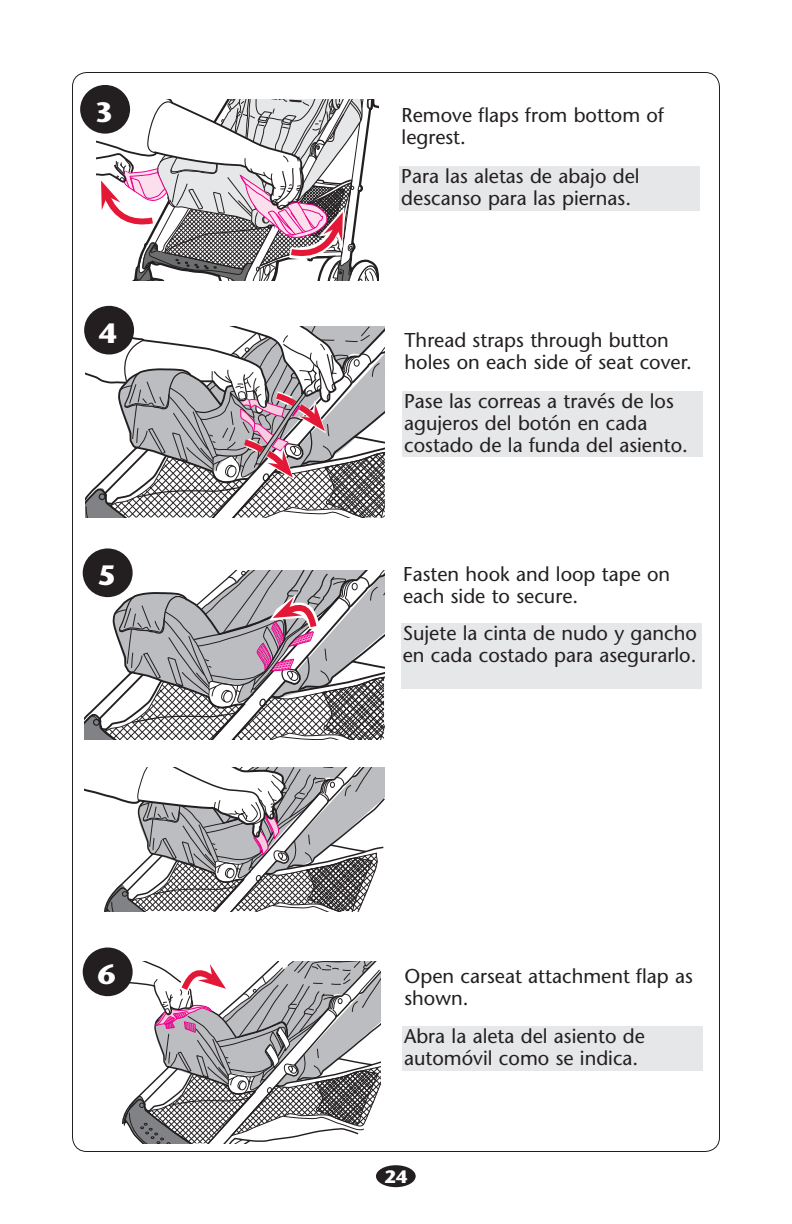
<style>
.page{position:relative;width:792px;height:1224px;background:#fff}
.page>*{position:absolute;margin:0;border:0;box-sizing:border-box;transform-origin:0 0}
.t1{font:700 28px "Stone Sans";color:#fff}
.t2{font:20px/22px "Stone Sans";color:#231f20}
.t3{font:700 18px "Stone Sans";color:#fff}
</style>
<div class="page">
<div style="left:376px;top:1165px;width:40px;height:22px;background:#231f20;border-radius:50%"></div>
<svg style="left:85px;top:767px;width:299px;height:144px"></svg>
<svg style="left:96px;top:99px;width:282px;height:182px"></svg>
<svg style="left:86px;top:326px;width:299px;height:191px"></svg>
<svg style="left:85px;top:570px;width:300px;height:170px"></svg>
<div style="left:80px;top:85px;width:50px;height:49px;background:#231f20;border-radius:50%"></div>
<div style="left:84px;top:306px;width:50px;height:49px;background:#231f20;border-radius:50%"></div>
<div style="left:83px;top:948px;width:50px;height:48px;background:#231f20;border-radius:50%"></div>
<svg style="left:99px;top:960px;width:282px;height:183px"></svg>
<div style="left:402px;top:1026px;width:301px;height:45px;background:#e6e7e8"></div>
<div style="left:399px;top:166px;width:301px;height:45px;background:#e6e7e8"></div>
<div style="left:402px;top:391px;width:301px;height:65px;background:#e6e7e8"></div>
<div style="left:401px;top:623px;width:300px;height:66px;background:#e6e7e8"></div>
<div style="left:83px;top:548px;width:50px;height:49px;background:#231f20;border-radius:50%"></div>
<h1 class="t1" style="left:95px;top:101px;width:19px">3</h1>
<p class="t2" style="left:402px;top:106px;width:264px">Remove flaps from bottom of legrest.</p>
<p class="t2" style="left:401px;top:167px;width:240px">Para las aletas de abajo del descanso para las piernas.</p>
<h1 class="t1" style="left:99px;top:322px;width:19px">4</h1>
<p class="t2" style="left:405px;top:331px;width:289px">Thread straps through button holes on each side of seat cover.</p>
<p class="t2" style="left:404px;top:392px;width:285px">Pase las correas a través de los agujeros del botón en cada costado de la funda del asiento.</p>
<h1 class="t1" style="left:98px;top:565px;width:19px">5</h1>
<p class="t2" style="left:403px;top:565px;width:269px">Fasten hook and loop tape on each side to secure.</p>
<p class="t2" style="left:403px;top:624px;width:296px">Sujete la cinta de nudo y gancho en cada costado para asegurarlo.</p>
<h1 class="t1" style="left:98px;top:964px;width:19px">6</h1>
<p class="t2" style="left:405px;top:967px;width:290px">Open carseat attachment flap as shown.</p>
<p class="t2" style="left:404px;top:1027px;width:242px">Abra la aleta del asiento de automóvil como se indica.</p>
<p class="t3" style="left:385px;top:1170px;width:24px">24</p>
</div>
